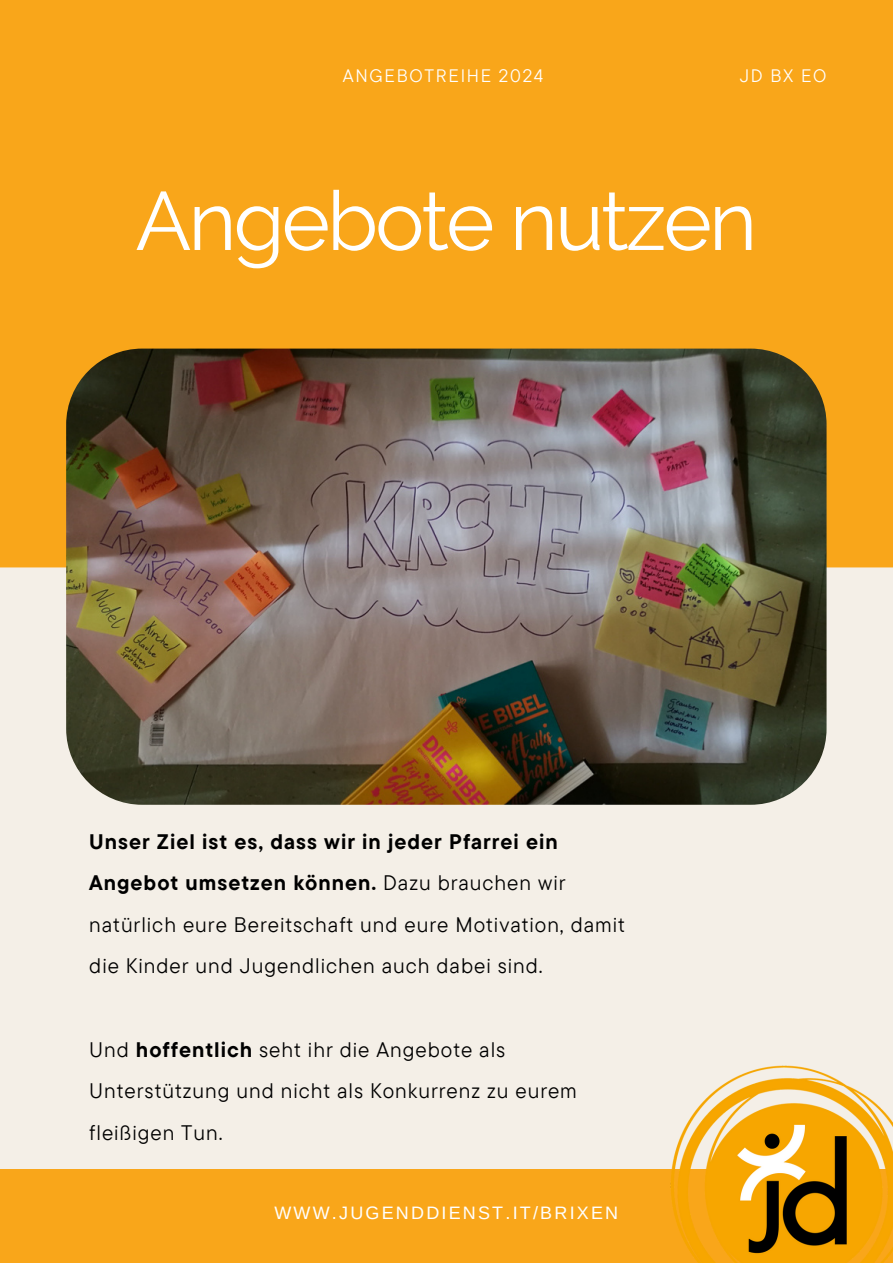
<style>
.page{position:relative;width:893px;height:1264px;background:#fff}
.page>*{position:absolute;margin:0;border:0;box-sizing:border-box;transform-origin:0 0}
.t1{font:82.5px "Raleway";letter-spacing:-.035em;color:#fff}
.t2{font:21px/41.5px "TT Commons Pro";letter-spacing:.045em;color:#000}
.t3{font:18px "Arimo";letter-spacing:.125em;color:#fff}
.t4{font:18px "TT Commons Pro";letter-spacing:.095em;color:#fff}
.s1{font-weight:700}
</style>
<div class="page">
<div style="left:0;top:0;width:892px;height:1262px;background:#f4efe7"></div>
<div style="left:0;top:0;width:892px;height:567px;background:#f9a61a"></div>
<img style="left:66px;top:348px;width:760px;height:456px;border-radius:76px">
<div style="left:0;top:1168px;width:892px;height:94px;background:#f9a61a"></div>
<img style="left:664px;top:1065px;width:228px;height:197px">
<p class="t4" style="left:343px;top:63px;width:202px">ANGEBOTREIHE 2024</p>
<p class="t4" style="left:739px;top:63px;width:88px">JD BX EO</p>
<p class="t1" style="left:135px;top:172px;width:623px">Angebote nutzen</p>
<p class="t2" style="left:89px;top:819px;width:537px"><span class="s1">Unser Ziel ist es, dass wir in jeder Pfarrei ein Angebot umsetzen können.</span> Dazu brauchen wir natürlich eure Bereitschaft und eure Motivation, damit die Kinder und Jugendlichen auch dabei sind.</p>
<p class="t2" style="left:89px;top:1027px;width:489px">Und <span class="s1">hoffentlich</span> seht ihr die Angebote als<br>Unterstützung und nicht als Konkurrenz zu eurem fleißigen Tun.</p>
<p class="t3" style="left:274px;top:1203px;width:345px">WWW.JUGENDDIENST.IT/BRIXEN</p>
</div>
